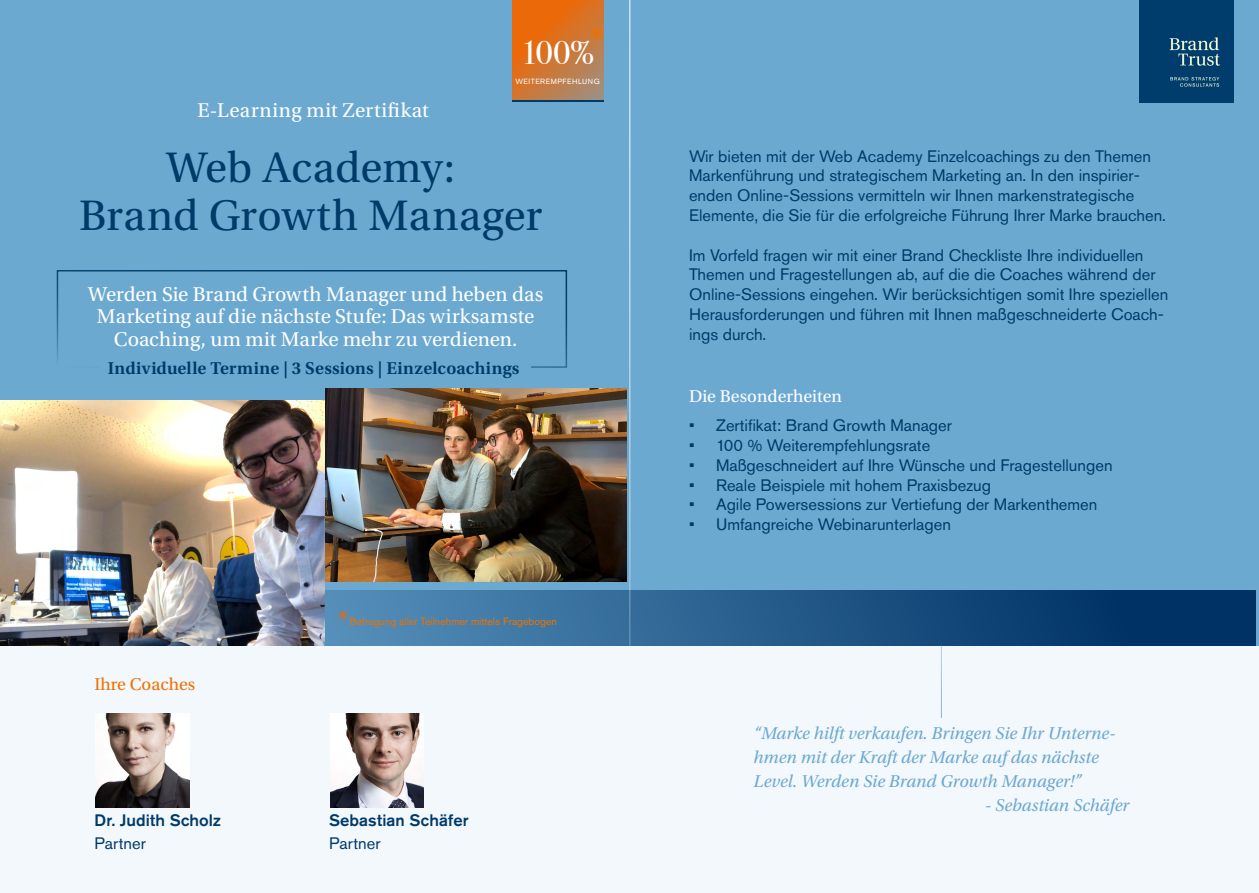
<style>
.page{position:relative;width:1259px;height:893px;background:#fff}
.page>*{position:absolute;margin:0;border:0;box-sizing:border-box;transform-origin:0 0}
.t1{font:45px/48px "Utopia Std";color:#003a69;text-align:center}
.t2{font:33px "Bodoni Svty Two ITCTT";color:#fff}
.t3{font:27px "Utopia Std";color:#eb6908}
.t4{font:21px/22.5px "Utopia Std";color:#fff;text-align:center}
.t5{font:21px "Utopia Std";letter-spacing:.03em;color:#fff}
.t6{font:italic 18px/24px "Utopia Std";color:#6ca9d1}
.t7{font:600 18px "Utopia Std";letter-spacing:.015em;color:#003a69}
.t8{font:18px "Utopia Std";color:#fff}
.t9{font:18px "Utopia Std";color:#ee7100}
.t10{font:16.5px/19.8px "Akzidenz Grotesk Pro";color:#003a69}
.t11{font:500 16.5px "Akzidenz Grotesk Pro";letter-spacing:.005em;color:#003a69}
.t12{font:10.5px "Akzidenz Grotesk Pro";color:#ee7100}
.t13{font:7.5px "Akzidenz Grotesk Pro";letter-spacing:.06em;color:#fff}
</style>
<div class="page">
<div style="left:0;top:332px;width:1259px;height:561px;background:#f3f8fc"></div>
<div style="left:0;top:0;width:1259px;height:645px;background:#6ca9d1"></div>
<svg style="left:325px;top:590px;width:931px;height:55px;background:#245a8a"></svg>
<div style="left:57px;top:270px;width:510px;height:98px;border:2px solid #003a69"></div>
<img style="left:330px;top:713px;width:93px;height:94px">
<img style="left:96px;top:713px;width:93px;height:94px">
<img style="left:0;top:400px;width:325px;height:245px">
<img style="left:326px;top:389px;width:300px;height:192px">
<hr style="left:629px;top:0;width:1px;height:893px;background:#fff">
<img style="left:1139px;top:0;width:94px;height:102px">
<div style="left:99px;top:361px;width:431px;height:15px;background:#6ca9d1"></div>
<hr style="left:941px;top:645px;width:1px;height:73px;background:#6ca9d1">
<svg style="left:512px;top:0;width:92px;height:100px;background:#d2752e"></svg>
<hr style="left:512px;top:100px;width:92px;height:2px;background:#003a69">
<p class="t5" style="left:197px;top:99px;width:233px">E-Learning mit Zertifikat</p>
<h2 class="t2" style="left:521px;top:26px;width:85px">100%<sup>*</sup></h2>
<p class="t13" style="left:515px;top:76px;width:86px">WEITEREMPFEHLUNG</p>
<h1 class="t1" style="left:79px;top:144px;width:465px">Web Academy:<br>Brand Growth Manager</h1>
<p class="t4" style="left:88px;top:283px;width:457px">Werden Sie Brand Growth Manager und heben das<br>Marketing auf die nächste Stufe: Das wirksamste<br>Coaching, um mit Marke mehr zu verdienen.</p>
<p class="t7" style="left:108px;top:358px;width:413px">Individuelle Termine | 3 Sessions | Einzelcoachings</p>
<p class="t9" style="left:95px;top:675px;width:102px">Ihre Coaches</p>
<p class="t11" style="left:95px;top:810px;width:128px">Dr. Judith Scholz</p>
<p class="t10" style="left:95px;top:833px;width:53px">Partner</p>
<h3 class="t3" style="left:338px;top:605px;width:12px">*</h3>
<p class="t12" style="left:349px;top:615px;width:209px">Befragung aller Teilnehmer mittels Fragebogen</p>
<p class="t11" style="left:329px;top:810px;width:141px">Sebastian Schäfer</p>
<p class="t10" style="left:329px;top:833px;width:53px">Partner</p>
<p class="t10" style="left:689px;top:146px;width:478px">Wir bieten mit der Web Academy Einzelcoachings zu den Themen Markenführung und strategischem Marketing an. In den inspirier&shy;enden Online-Sessions vermitteln wir Ihnen markenstrategische Elemente, die Sie für die erfolgreiche Führung Ihrer Marke brauchen.</p>
<p class="t10" style="left:689px;top:245px;width:481px">Im Vorfeld fragen wir mit einer Brand Checkliste Ihre individuellen Themen und Fragestellungen ab, auf die die Coaches während der Online-Sessions eingehen. Wir berücksichtigen somit Ihre speziellen Herausforderungen und führen mit Ihnen maßgeschneiderte Coach&shy;ings durch.</p>
<p class="t8" style="left:689px;top:386px;width:155px">Die Besonderheiten</p>
<p class="t10" style="left:689px;top:415px;width:264px">• Zertifikat: Brand Growth Manager</p>
<p class="t10" style="left:689px;top:435px;width:243px">• 100 % Weiterempfehlungsrate</p>
<p class="t10" style="left:689px;top:455px;width:425px">• Maßgeschneidert auf Ihre Wünsche und Fragestellungen</p>
<p class="t10" style="left:689px;top:475px;width:304px">• Reale Beispiele mit hohem Praxisbezug</p>
<p class="t10" style="left:689px;top:495px;width:410px">• Agile Powersessions zur Vertiefung der Markenthemen</p>
<p class="t10" style="left:689px;top:514px;width:263px">• Umfangreiche Webinarunterlagen</p>
<p class="t6" style="left:753px;top:722px;width:363px">“Marke hilft verkaufen. Bringen Sie Ihr Unterne&shy;hmen mit der Kraft der Marke auf das nächste<br>Level. Werden Sie Brand Growth Manager!”</p>
<p class="t6" style="left:985px;top:794px;width:145px">- Sebastian Schäfer</p>
</div>
